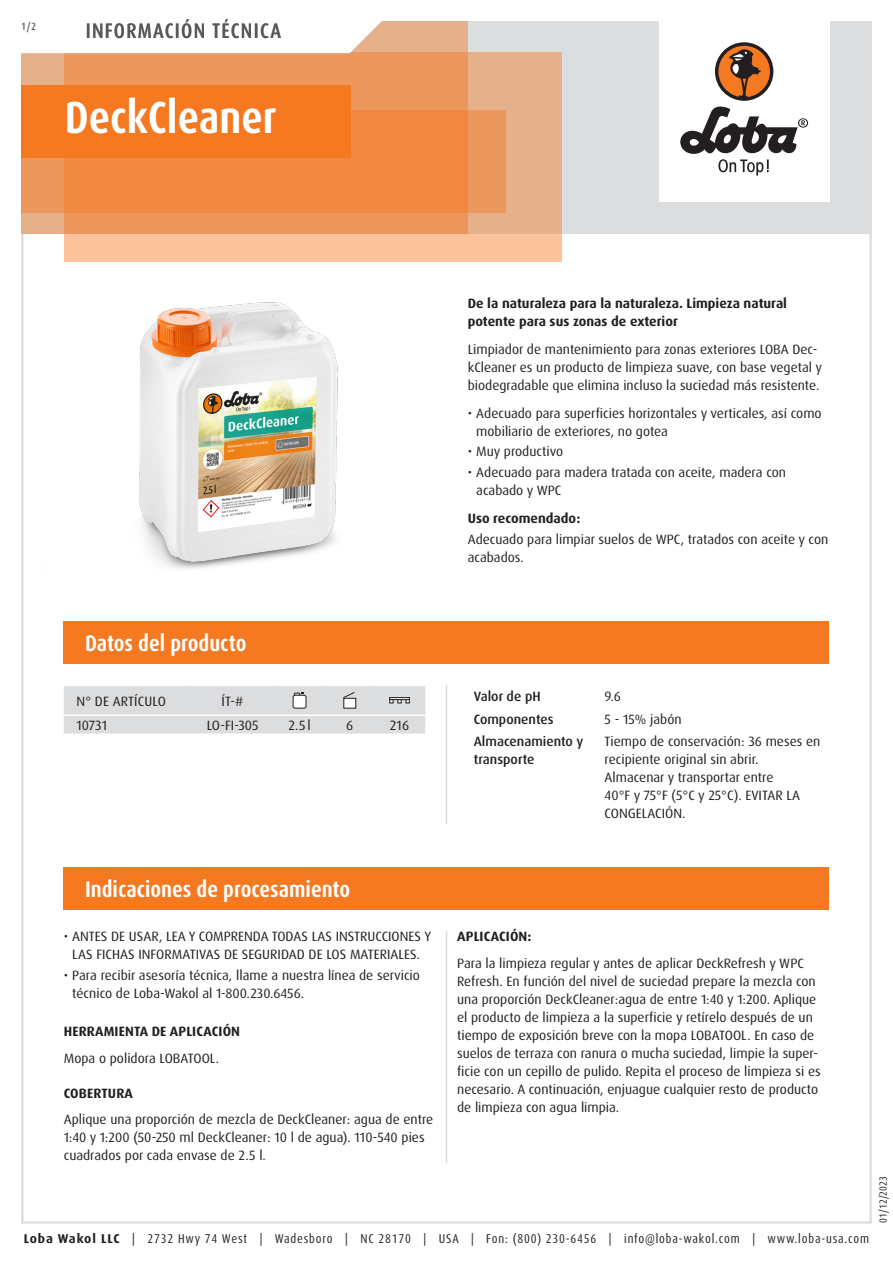
<style>
.page{position:relative;width:893px;height:1263px;background:#fff}
.page>*{position:absolute;margin:0;border:0;box-sizing:border-box;transform-origin:0 0}
.Produktname_weiss{font:700 condensed 45px "Dax Pro";color:#fff}
.Abschnitt{font:700 condensed 22.5px "Dax Pro";color:#fff}
.TI{font:500 condensed 21px "Dax Pro";letter-spacing:.06em;color:#57585a}
.Text{font:13.5px/18px "Dax Pro";color:#231f20}
.Text_ohne_Silbentrennung{font:13.5px/18px "Dax Pro";color:#231f20}
.Text_Bold{font:700 13.5px/18px "Dax Pro";color:#231f20}
.Text_Medium{font:500 13.5px/18px "Dax Pro";color:#231f20}
.Text_zentriert{font:13.5px "Dax Pro";color:#231f20}
.Text_Großbuchstaben{font:13.5px "Dax Pro";letter-spacing:.01em;color:#231f20}
.Text_Großbuchstaben_zentriert{font:13.5px "Dax Pro";color:#231f20}
.t1{font:condensed 12.75px "Dax Pro";letter-spacing:.065em;color:#231f20}
.t2{font:condensed 10.5px "Dax Pro";color:#231f20}
.t3{font:500 condensed 10.5px "Dax Pro";color:#57585a}
.s1{font-weight:700;font-stretch:normal}
</style>
<div class="page">
<hr style="left:446px;top:931px;width:1px;height:232px;background:#dcdddf">
<div style="left:64px;top:867px;width:765px;height:42px;background:#f47921"></div>
<hr style="left:446px;top:685px;width:1px;height:139px;background:#dcdddf">
<svg style="left:64px;top:686px;width:361px;height:48px;background:#dcdddf"></svg>
<div style="left:389px;top:697px;width:21px;height:3px;border:1px solid #231f20"></div>
<div style="left:64px;top:621px;width:765px;height:42px;background:#f47921"></div>
<img style="left:139px;top:302px;width:199px;height:267px">
<div style="left:21px;top:21px;width:851px;height:213px;background:#dcdddf"></div>
<div style="left:659px;top:0;width:170px;height:202px;background:#fff"></div>
<svg style="left:680px;top:106px;width:128px;height:70px"></svg>
<div style="left:715px;top:42px;width:58px;height:59px;background:#231f20;border-radius:50%"></div>
<svg style="left:718px;top:45px;width:52px;height:52px"></svg>
<div style="left:64px;top:52px;width:497px;height:209px;background:linear-gradient(to right,#fec79f,#efb992)"></div>
<div style="left:21px;top:111px;width:485px;height:102px;background:#ec975b"></div>
<svg style="left:21px;top:21px;width:447px;height:213px;background:#ed9150"></svg>
<svg style="left:21px;top:21px;width:411px;height:34px;background:#faede4"></svg>
<div style="left:21px;top:85px;width:330px;height:72px;background:#f47921"></div>
<p class="t3" style="left:21px;top:19px;width:16px">1/2</p>
<p class="TI" style="left:86px;top:17px;width:197px">INFORMACIÓN TÉCNICA</p>
<p class="Produktname_weiss" style="left:65px;top:89px;width:213px">DeckCleaner</p>
<p class="Text_Bold" style="left:468px;top:295px;width:321px">De la naturaleza para la naturaleza. Limpieza natural potente para sus zonas de exterior</p>
<p class="Text" style="left:468px;top:340px;width:356px">Limpiador de mantenimiento para zonas exteriores LOBA Dec&shy;kCleaner es un producto de limpieza suave, con base vegetal y biodegradable que elimina incluso la suciedad más resistente.</p>
<p class="Text" style="left:476px;top:404px;width:347px;text-indent:-9px">• Adecuado para superficies horizontales y verticales, así como mobiliario de exteriores, no gotea</p>
<p class="Text" style="left:468px;top:443px;width:97px">• Muy productivo</p>
<p class="Text" style="left:476px;top:464px;width:311px;text-indent:-9px">• Adecuado para madera tratada con aceite, madera con acabado y WPC</p>
<p class="Text_Bold" style="left:468px;top:509px;width:114px">Uso recomendado:</p>
<p class="Text" style="left:468px;top:531px;width:362px">Adecuado para limpiar suelos de WPC, tratados con aceite y con acabados.</p>
<p class="Abschnitt" style="left:85px;top:629px;width:163px">Datos del producto</p>
<p class="Text_Großbuchstaben" style="left:77px;top:692px;width:91px">N° DE ARTÍCULO</p>
<p class="Text_Großbuchstaben_zentriert" style="left:222px;top:692px;width:24px">ÍT-#</p>
<p class="Text" style="left:77px;top:716px;width:32px">10731</p>
<p class="Text_zentriert" style="left:207px;top:717px;width:53px">LO-FI-305</p>
<p class="Text_zentriert" style="left:289px;top:717px;width:24px">2.5l</p>
<p class="Text_zentriert" style="left:346px;top:717px;width:9px">6</p>
<p class="Text_zentriert" style="left:390px;top:717px;width:21px">216</p>
<p class="Text_Medium" style="left:474px;top:688px;width:68px">Valor de pH</p>
<p class="Text_ohne_Silbentrennung" style="left:605px;top:688px;width:18px">9.6</p>
<p class="Text_Medium" style="left:474px;top:710px;width:81px">Componentes</p>
<p class="Text_ohne_Silbentrennung" style="left:605px;top:710px;width:79px">5 - 15% jabón</p>
<p class="Text_Medium" style="left:474px;top:733px;width:111px">Almacenamiento y transporte</p>
<p class="Text_ohne_Silbentrennung" style="left:605px;top:733px;width:217px">Tiempo de conservación: 36 meses en recipiente original sin abrir.</p>
<p class="Text_ohne_Silbentrennung" style="left:605px;top:769px;width:197px">Almacenar y transportar entre<br>40°F y 75°F (5°C y 25°C). EVITAR LA<br>CONGELACIÓN.</p>
<p class="Abschnitt" style="left:85px;top:875px;width:267px">Indicaciones de procesamiento</p>
<p class="Text" style="left:64px;top:928px;width:369px;text-align:center">• ANTES DE USAR, LEA Y COMPRENDA TODAS LAS INSTRUCCIONES Y<br>LAS FICHAS INFORMATIVAS DE SEGURIDAD DE LOS MATERIALES.</p>
<p class="Text" style="left:72px;top:967px;width:349px;text-indent:-9px">• Para recibir asesoría técnica, llame a nuestra línea de servicio técnico de Loba-Wakol al 1-800.230.6456.</p>
<p class="Text_Bold" style="left:64px;top:1023px;width:178px">HERRAMIENTA DE APLICACIÓN</p>
<p class="Text" style="left:64px;top:1049px;width:157px">Mopa o polidora LOBATOOL.</p>
<p class="Text_Bold" style="left:64px;top:1084px;width:71px">COBERTURA</p>
<p class="Text" style="left:64px;top:1111px;width:371px">Aplique una proporción de mezcla de DeckCleaner: agua de entre<br>1:40 y 1:200 (50-250 ml DeckCleaner: 10 l de agua). 110-540 pies cuadrados por cada envase de 2.5 l.</p>
<p class="Text_Bold" style="left:457px;top:928px;width:76px">APLICACIÓN:</p>
<p class="Text" style="left:457px;top:954px;width:365px">Para la limpieza regular y antes de aplicar DeckRefresh y WPC Refresh. En función del nivel de suciedad prepare la mezcla con una proporción DeckCleaner:agua de entre 1:40 y 1:200. Aplique el producto de limpieza a la superficie y retírelo después de un tiempo de exposición breve con la mopa LOBATOOL. En caso de suelos de terraza con ranura o mucha suciedad, limpie la super&shy;ficie con un cepillo de pulido. Repita el proceso de limpieza si es necesario. A continuación, enjuague cualquier resto de producto de limpieza con agua limpia.</p>
<p class="t1" style="left:24px;top:1230px;width:847px"><span class="s1">Loba Wakol LLC</span> | 2732 Hwy 74 West | Wadesboro | NC 28170 | USA | Fon: (800) 230-6456 | info@loba-wakol.com | www.loba-usa.com</p>
<p class="t2" style="left:876px;top:1222px;width:48px;rotate:-90deg">01/12/2023</p>
</div>
